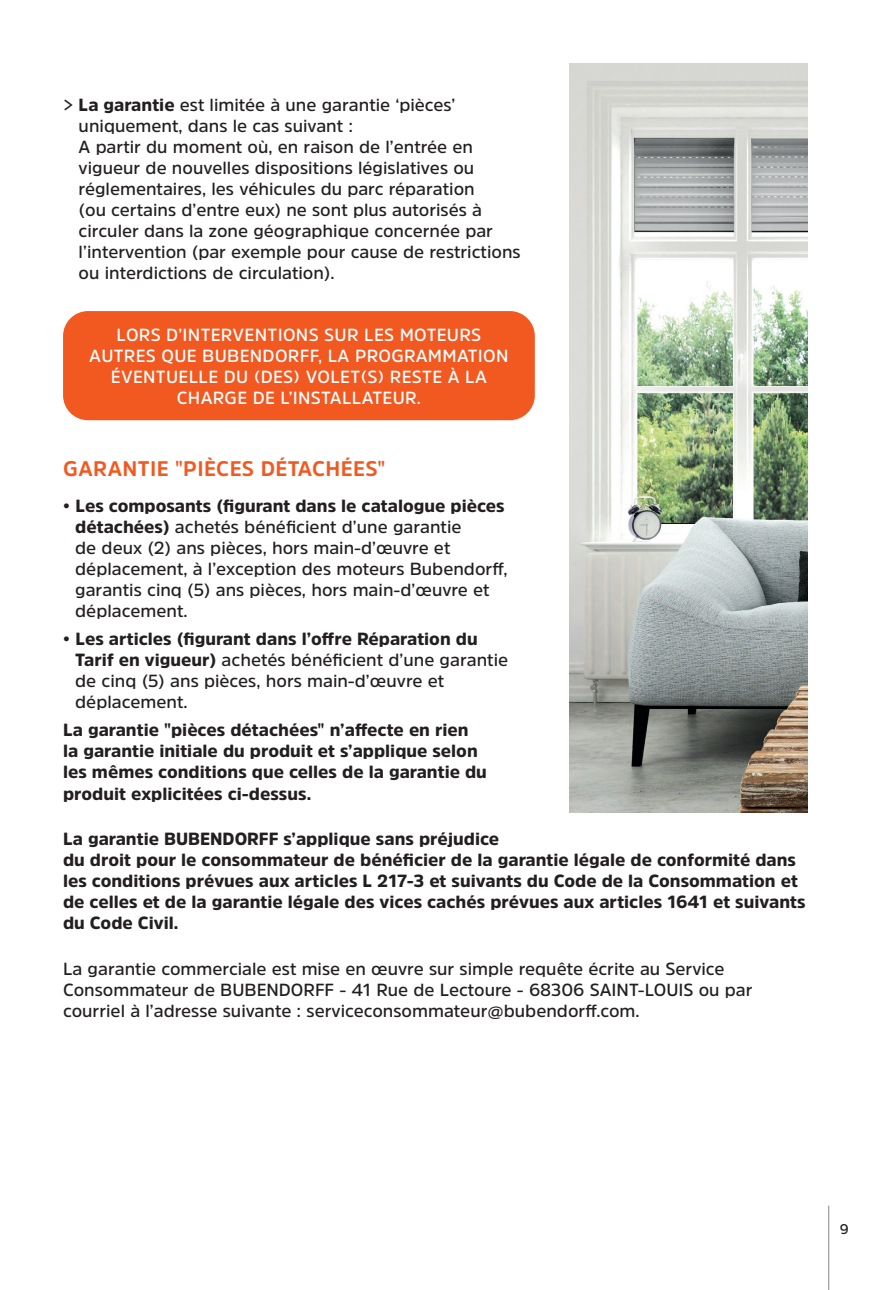
<style>
.page{position:relative;width:874px;height:1290px;background:#fff}
.page>*{position:absolute;margin:0;border:0;box-sizing:border-box;transform-origin:0 0}
.t1{font:700 21px "Amsi Pro";letter-spacing:.02em;color:#f15921}
.t2{font:600 17.5px/21px "Amsi Pro";color:#231f20}
.t3{font:900 17.5px/21px "Amsi Pro";color:#231f20}
.t4{font:600 17.5px/21px "Amsi Pro";letter-spacing:.02em;color:#fff;text-align:center}
.t5{font:600 14px "Amsi Pro";color:#231f20}
.s1{font-weight:900}
</style>
<div class="page">
<img style="left:569px;top:63px;width:238px;height:749px">
<div style="left:63px;top:311px;width:471px;height:109px;background:#f15921;border-radius:25px"></div>
<hr style="left:827px;top:1205px;width:1px;height:85px;background:#838788">
<p class="t2" style="left:79px;top:94px;width:443px;text-indent:-16px">&gt; <span class="s1">La garantie</span> est limitée à une garantie ‘pièces’ uniquement, dans le cas suivant :<br>A partir du moment où, en raison de l’entrée en vigueur de nouvelles dispositions législatives ou réglementaires, les véhicules du parc réparation<br>(ou certains d’entre eux) ne sont plus autorisés à circuler dans la zone géographique concernée par l’intervention (par exemple pour cause de restrictions ou interdictions de circulation).</p>
<p class="t4" style="left:89px;top:324px;width:420px">LORS D’INTERVENTIONS SUR LES MOTEURS AUTRES QUE BUBENDORFF, LA PROGRAMMATION ÉVENTUELLE DU (DES) VOLET(S) RESTE À LA CHARGE DE L’INSTALLATEUR.</p>
<p class="t1" style="left:63px;top:454px;width:323px">GARANTIE "PIÈCES DÉTACHÉES"</p>
<p class="t2" style="left:75px;top:494px;width:433px;text-indent:-12px">• <span class="s1">Les composants (figurant dans le catalogue pièces détachées)</span> achetés bénéficient d’une garantie<br>de deux (2) ans pièces, hors main-d’œuvre et déplacement, à l’exception des moteurs Bubendorff, garantis cinq (5) ans pièces, hors main-d’œuvre et déplacement.</p>
<p class="t2" style="left:75px;top:628px;width:434px;text-indent:-12px">• <span class="s1">Les articles (figurant dans l’offre Réparation du Tarif en vigueur)</span> achetés bénéficient d’une garantie de cinq (5) ans pièces, hors main-d’œuvre et déplacement.</p>
<p class="t3" style="left:63px;top:719px;width:425px">La garantie "pièces détachées" n’affecte en rien la garantie initiale du produit et s’applique selon les mêmes conditions que celles de la garantie du produit explicitées ci-dessus.</p>
<p class="t3" style="left:63px;top:828px;width:743px">La garantie BUBENDORFF s’applique sans préjudice<br>du droit pour le consommateur de bénéficier de la garantie légale de conformité dans les conditions prévues aux articles L 217-3 et suivants du Code de la Consommation et de celles et de la garantie légale des vices cachés prévues aux articles 1641 et suivants du Code Civil.</p>
<p class="t2" style="left:63px;top:958px;width:690px">La garantie commerciale est mise en œuvre sur simple requête écrite au Service<br>Consommateur de BUBENDORFF - 41 Rue de Lectoure - 68306 SAINT-LOUIS ou par courriel à l’adresse suivante : serviceconsommateur@bubendorff.com.</p>
<p class="t5" style="left:839px;top:1220px;width:11px">9</p>
</div>
